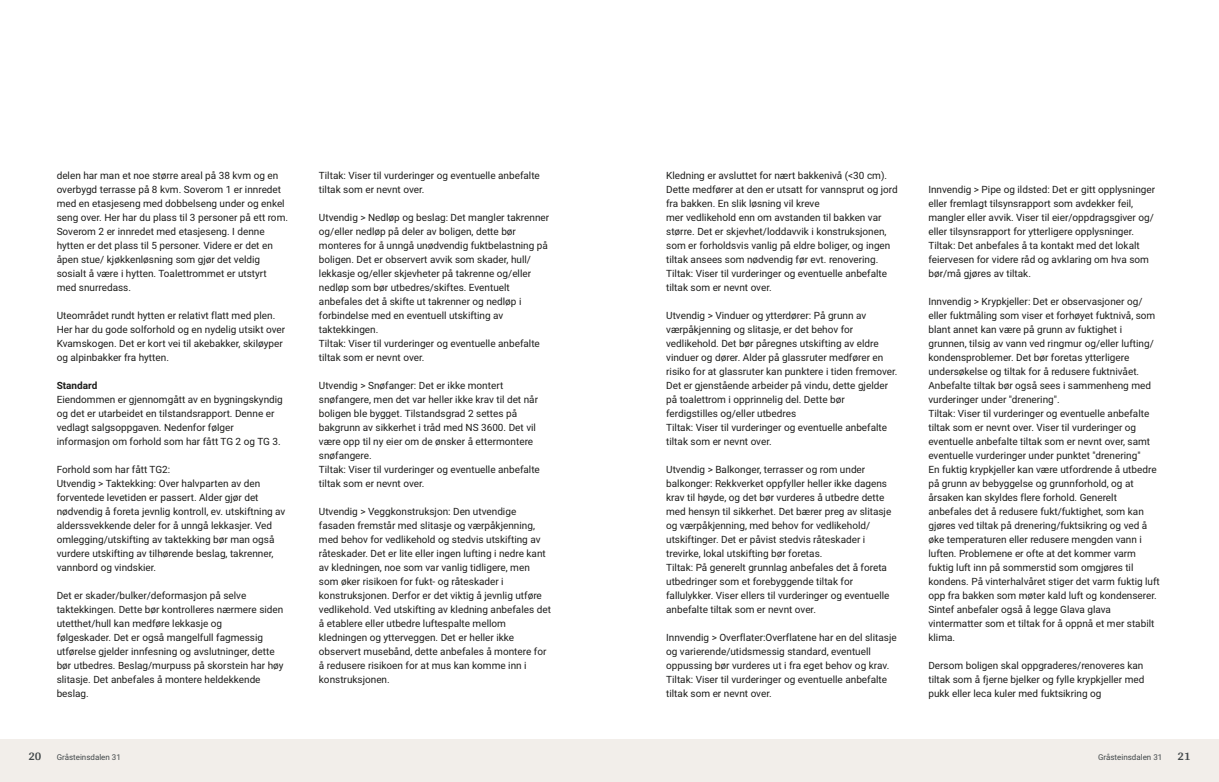
<style>
.page{position:relative;width:1219px;height:782px;background:#fff}
.page>*{position:absolute;margin:0;border:0;box-sizing:border-box;transform-origin:0 0}
.t1{font:700 12px "Arya";color:#414749}
.t2{font:10px/14px "Roboto Vitec";color:#1d1d1b}
.t3{font:700 10px "Roboto Vitec";color:#1d1d1b}
.t4{font:8px "Roboto Vitec";color:#414749}
</style>
<div class="page">
<div style="left:0;top:739px;width:612px;height:42px;background:#f2eeea"></div>
<div style="left:607px;top:739px;width:612px;height:42px;background:#f2eeea"></div>
<p class="t2" style="left:57px;top:167px;width:233px">delen har man et noe større areal på 38 kvm og en overbygd terrasse på 8 kvm. Soverom 1 er innredet med en etasjeseng med dobbelseng under og enkel seng over. Her har du plass til 3 personer på ett rom.<br>Soverom 2 er innredet med etasjeseng. I denne hytten er det plass til 5 personer. Videre er det en åpen stue/ kjøkkenløsning som gjør det veldig sosialt å være i hytten. Toalettrommet er utstyrt med snurredass.</p>
<p class="t2" style="left:57px;top:307px;width:230px">Uteområdet rundt hytten er relativt flatt med plen.<br>Her har du gode solforhold og en nydelig utsikt over Kvamskogen. Det er kort vei til akebakker, skiløyper og alpinbakker fra hytten.</p>
<p class="t3" style="left:57px;top:378px;width:42px">Standard</p>
<p class="t2" style="left:57px;top:391px;width:228px">Eiendommen er gjennomgått av en bygningskyndig og det er utarbeidet en tilstandsrapport. Denne er vedlagt salgsoppgaven. Nedenfor følger informasjon om forhold som har fått TG 2 og TG 3.</p>
<p class="t2" style="left:57px;top:461px;width:230px">Forhold som har fått TG2:<br>Utvendig &gt; Taktekking: Over halvparten av den forventede levetiden er passert. Alder gjør det nødvendig å foreta jevnlig kontroll, ev. utskiftning av alderssvekkende deler for å unngå lekkasjer. Ved omlegging/utskifting av taktekking bør man også vurdere utskifting av tilhørende beslag, takrenner, vannbord og vindskier.</p>
<p class="t2" style="left:57px;top:587px;width:228px">Det er skader/bulker/deformasjon på selve taktekkingen. Dette bør kontrolleres nærmere siden utetthet/hull kan medføre lekkasje og<br>følgeskader. Det er også mangelfull fagmessig utførelse gjelder innfesning og avslutninger, dette bør utbedres. Beslag/murpuss på skorstein har høy slitasje. Det anbefales å montere heldekkende beslag.</p>
<p class="t1" style="left:28px;top:749px;width:15px">20</p>
<p class="t4" style="left:57px;top:751px;width:66px">Gråsteinsdalen 31</p>
<p class="t2" style="left:319px;top:167px;width:222px">Tiltak: Viser til vurderinger og eventuelle anbefalte tiltak som er nevnt over.</p>
<p class="t2" style="left:319px;top:209px;width:232px">Utvendig &gt; Nedløp og beslag: Det mangler takrenner og/eller nedløp på deler av boligen, dette bør monteres for å unngå unødvendig fuktbelastning på boligen. Det er observert avvik som skader, hull/ lekkasje og/eller skjevheter på takrenne og/eller nedløp som bør utbedres/skiftes. Eventuelt anbefales det å skifte ut takrenner og nedløp i forbindelse med en eventuell utskifting av taktekkingen.<br>Tiltak: Viser til vurderinger og eventuelle anbefalte tiltak som er nevnt over.</p>
<p class="t2" style="left:319px;top:377px;width:222px">Utvendig &gt; Snøfanger: Det er ikke montert snøfangere, men det var heller ikke krav til det når boligen ble bygget. Tilstandsgrad 2 settes på bakgrunn av sikkerhet i tråd med NS 3600. Det vil være opp til ny eier om de ønsker å ettermontere snøfangere.<br>Tiltak: Viser til vurderinger og eventuelle anbefalte tiltak som er nevnt over.</p>
<p class="t2" style="left:319px;top:503px;width:234px">Utvendig &gt; Veggkonstruksjon: Den utvendige fasaden fremstår med slitasje og værpåkjenning, med behov for vedlikehold og stedvis utskifting av råteskader. Det er lite eller ingen lufting i nedre kant av kledningen, noe som var vanlig tidligere, men som øker risikoen for fukt‑ og råteskader i konstruksjonen. Derfor er det viktig å jevnlig utføre vedlikehold. Ved utskifting av kledning anbefales det å etablere eller utbedre luftespalte mellom kledningen og ytterveggen. Det er heller ikke observert musebånd, dette anbefales å montere for å redusere risikoen for at mus kan komme inn i konstruksjonen.</p>
<p class="t2" style="left:666px;top:167px;width:233px">Kledning er avsluttet for nært bakkenivå (&lt;30 cm).<br>Dette medfører at den er utsatt for vannsprut og jord fra bakken. En slik løsning vil kreve<br>mer vedlikehold enn om avstanden til bakken var større. Det er skjevhet/loddavvik i konstruksjonen, som er forholdsvis vanlig på eldre boliger, og ingen tiltak ansees som nødvendig før evt. renovering.<br>Tiltak: Viser til vurderinger og eventuelle anbefalte tiltak som er nevnt over.</p>
<p class="t2" style="left:666px;top:307px;width:233px">Utvendig &gt; Vinduer og ytterdører: På grunn av værpåkjenning og slitasje, er det behov for vedlikehold. Det bør påregnes utskifting av eldre vinduer og dører. Alder på glassruter medfører en risiko for at glassruter kan punktere i tiden fremover.<br>Det er gjenstående arbeider på vindu, dette gjelder på toalettrom i opprinnelig del. Dette bør ferdigstilles og/eller utbedres<br>Tiltak: Viser til vurderinger og eventuelle anbefalte tiltak som er nevnt over.</p>
<p class="t2" style="left:666px;top:461px;width:227px">Utvendig &gt; Balkonger, terrasser og rom under balkonger: Rekkverket oppfyller heller ikke dagens krav til høyde, og det bør vurderes å utbedre dette med hensyn til sikkerhet. Det bærer preg av slitasje og værpåkjenning, med behov for vedlikehold/ utskiftinger. Det er påvist stedvis råteskader i trevirke, lokal utskifting bør foretas.<br>Tiltak: På generelt grunnlag anbefales det å foreta utbedringer som et forebyggende tiltak for fallulykker. Viser ellers til vurderinger og eventuelle anbefalte tiltak som er nevnt over.</p>
<p class="t2" style="left:666px;top:629px;width:232px">Innvendig &gt; Overflater:Overflatene har en del slitasje og varierende/utidsmessig standard, eventuell oppussing bør vurderes ut i fra eget behov og krav.<br>Tiltak: Viser til vurderinger og eventuelle anbefalte tiltak som er nevnt over.</p>
<p class="t2" style="left:928px;top:181px;width:228px">Innvendig &gt; Pipe og ildsted: Det er gitt opplysninger eller fremlagt tilsynsrapport som avdekker feil, mangler eller avvik. Viser til eier/oppdragsgiver og/ eller tilsynsrapport for ytterligere opplysninger.<br>Tiltak: Det anbefales å ta kontakt med det lokalt feiervesen for videre råd og avklaring om hva som bør/må gjøres av tiltak.</p>
<p class="t2" style="left:928px;top:293px;width:233px">Innvendig &gt; Krypkjeller: Det er observasjoner og/ eller fuktmåling som viser et forhøyet fuktnivå, som blant annet kan være på grunn av fuktighet i grunnen, tilsig av vann ved ringmur og/eller lufting/ kondensproblemer. Det bør foretas ytterligere undersøkelse og tiltak for å redusere fuktnivået.<br>Anbefalte tiltak bør også sees i sammenheng med vurderinger under "drenering".<br>Tiltak: Viser til vurderinger og eventuelle anbefalte tiltak som er nevnt over. Viser til vurderinger og eventuelle anbefalte tiltak som er nevnt over, samt eventuelle vurderinger under punktet "drenering"<br>En fuktig krypkjeller kan være utfordrende å utbedre på grunn av bebyggelse og grunnforhold, og at årsaken kan skyldes flere forhold. Generelt anbefales det å redusere fukt/fuktighet, som kan gjøres ved tiltak på drenering/fuktsikring og ved å øke temperaturen eller redusere mengden vann i luften. Problemene er ofte at det kommer varm fuktig luft inn på sommerstid som omgjøres til kondens. På vinterhalvåret stiger det varm fuktig luft opp fra bakken som møter kald luft og kondenserer.<br>Sintef anbefaler også å legge Glava glava vintermatter som et tiltak for å oppnå et mer stabilt klima.</p>
<p class="t2" style="left:928px;top:657px;width:218px;text-align:justify">Dersom boligen skal oppgraderes/renoveres kan tiltak som å fjerne bjelker og fylle krypkjeller med pukk eller leca kuler med fuktsikring og</p>
<p class="t4" style="left:1098px;top:751px;width:66px">Gråsteinsdalen 31</p>
<p class="t1" style="left:1177px;top:749px;width:15px">21</p>
</div>
